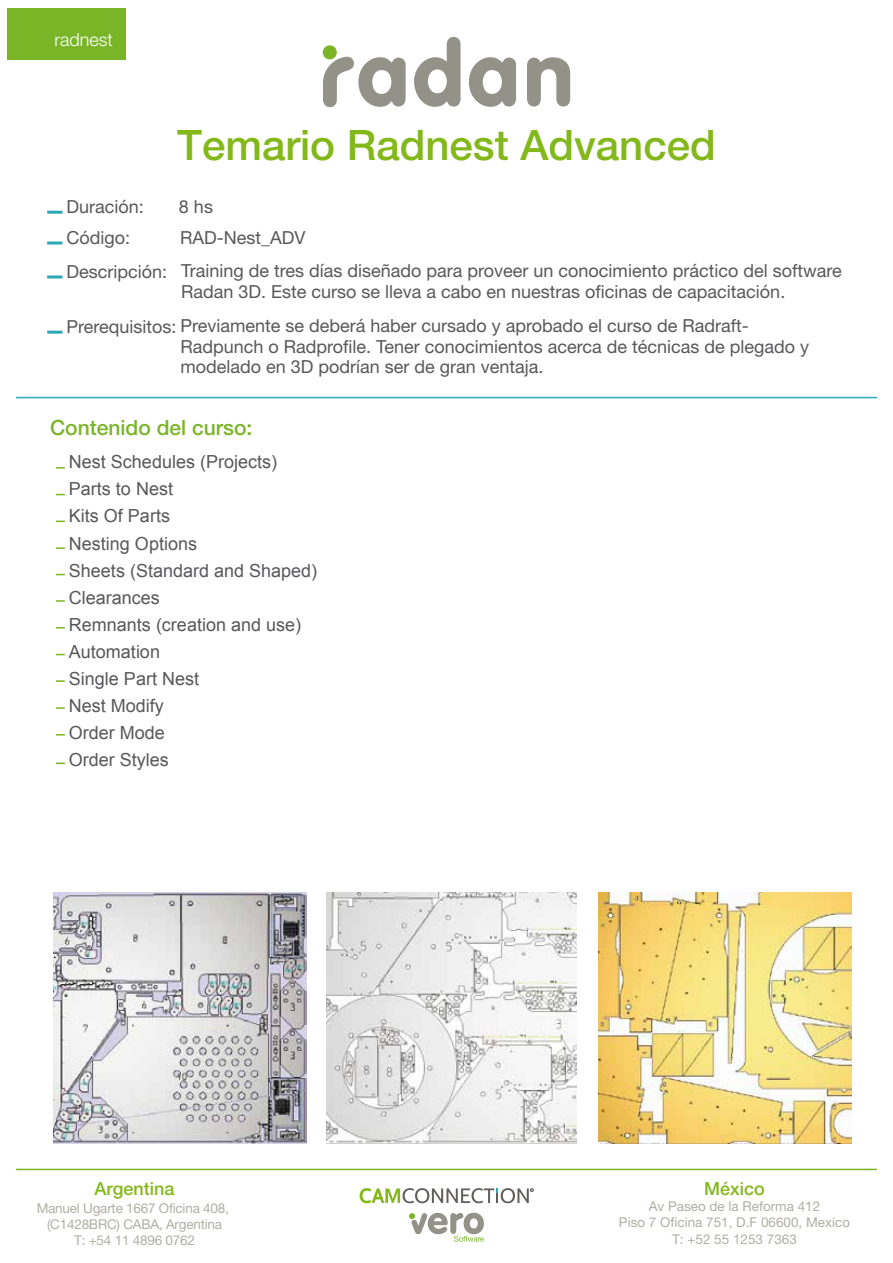
<style>
.page{position:relative;width:893px;height:1263px;background:#fff}
.page>*{position:absolute;margin:0;border:0;box-sizing:border-box;transform-origin:0 0}
.t1{font:500 42px "Helvetica Neue";color:#83b81a}
.t2{font:500 21px "Helvetica Neue";color:#7ab527}
.t3{font:18px/20.1px "Helvetica Neue";color:#58585a}
.t4{font:18px/27px "Arial";color:#58585a}
.t5{font:500 18px "Helvetica Neue";color:#83b81a}
.t6{font:300 18px "Helvetica Neue";color:#fff}
.t7{font:13.5px/16.2px "Helvetica Neue";letter-spacing:-.015em;color:#b0afa4;text-align:center}
</style>
<div class="page">
<svg style="left:56px;top:467px;width:9px;height:2px"></svg>
<svg style="left:56px;top:547px;width:9px;height:2px"></svg>
<svg style="left:56px;top:600px;width:9px;height:2px"></svg>
<svg style="left:56px;top:680px;width:9px;height:2px"></svg>
<svg style="left:56px;top:707px;width:9px;height:2px"></svg>
<svg style="left:56px;top:762px;width:9px;height:2px"></svg>
<hr style="left:47px;top:211px;width:15px;height:3px;background:#29a9b5">
<hr style="left:47px;top:241px;width:15px;height:3px;background:#29a9b5">
<hr style="left:47px;top:275px;width:15px;height:3px;background:#29a9b5">
<hr style="left:47px;top:331px;width:15px;height:3px;background:#29a9b5">
<hr style="left:16px;top:1169px;width:861px;height:1px;background:#7ab527">
<svg style="left:409px;top:1213px;width:75px;height:29px"></svg>
<svg style="left:360px;top:1188px;width:173px;height:15px"></svg>
<hr style="left:16px;top:397px;width:861px;height:1px;background:#29a9b5">
<svg style="left:323px;top:45px;width:83px;height:62px"></svg>
<svg style="left:414px;top:37px;width:47px;height:70px"></svg>
<svg style="left:469px;top:57px;width:47px;height:50px"></svg>
<svg style="left:527px;top:57px;width:43px;height:50px"></svg>
<div style="left:7px;top:9px;width:119px;height:51px;background:#7ab527"></div>
<img style="left:326px;top:892px;width:251px;height:251px">
<img style="left:598px;top:892px;width:254px;height:251px">
<img style="left:54px;top:892px;width:253px;height:251px">
<p class="t6" style="left:54px;top:29px;width:60px">radnest</p>
<h1 class="t1" style="left:177px;top:120px;width:540px">Temario Radnest Advanced</h1>
<p class="t3" style="left:67px;top:196px;width:79px">Duración:</p>
<p class="t3" style="left:179px;top:196px;width:36px">8 hs</p>
<p class="t3" style="left:67px;top:228px;width:65px">Código:</p>
<p class="t3" style="left:180px;top:228px;width:127px">RAD-Nest_ADV</p>
<p class="t3" style="left:67px;top:261px;width:102px">Descripción:</p>
<p class="t3" style="left:180px;top:316px;width:630px;text-indent:-114px">Prerequisitos: Previamente se deberá haber cursado y aprobado el curso de Radraft-<br>Radpunch o Radprofile. Tener conocimientos acerca de técnicas de plegado y modelado en 3D podrían ser de gran ventaja.</p>
<p class="t3" style="left:181px;top:261px;width:662px">Training de tres días diseñado para proveer un conocimiento práctico del software<br>Radan 3D. Este curso se lleva a cabo en nuestras oficinas de capacitación.</p>
<p class="t2" style="left:50px;top:415px;width:204px">Contenido del curso:</p>
<p class="t4" style="left:69px;top:449px;width:250px">Nest Schedules (Projects)<br>Parts to Nest<br>Kits Of Parts<br>Nesting Options<br>Sheets (Standard and Shaped)<br>Clearances<br>Remnants (creation and use)<br>Automation<br>Single Part Nest<br>Nest Modify<br>Order Mode<br>Order Styles</p>
<p class="t5" style="left:95px;top:1177px;width:82px">Argentina</p>
<p class="t7" style="left:37px;top:1199px;width:194px">Manuel Ugarte 1667 Oficina 408, (C1428BRC) CABA, Argentina<br>T: +54 11 4896 0762</p>
<p class="t5" style="left:704px;top:1177px;width:62px">México</p>
<p class="t7" style="left:619px;top:1198px;width:233px">Av Paseo de la Reforma 412<br>Piso 7 Oficina 751, D.F 06600, Mexico<br>T: +52 55 1253 7363</p>
</div>
